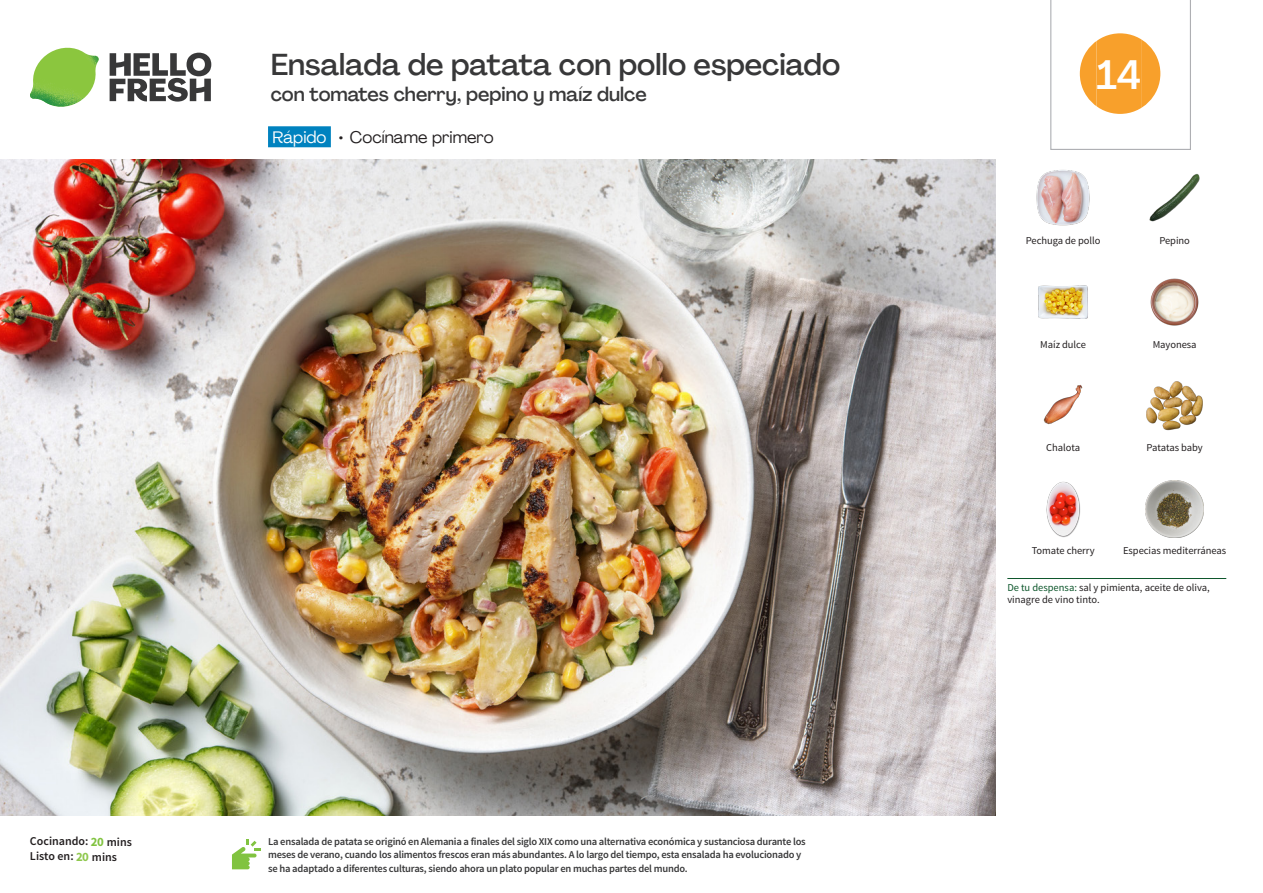
<style>
.page{position:relative;width:1263px;height:893px;background:#fff}
.page>*{position:absolute;margin:0;border:0;box-sizing:border-box;transform-origin:0 0}
._24_Recipe_Nr_Bag{font:500 40.5px "Agrandir";color:#fff}
._15_Titel_UK{font:500 30px "Agrandir";color:#383839}
._15_Titel_UK-2{font:500 19.5px "Agrandir";color:#383839}
._02_Box_Type{font:16.5px "Agrandir";color:#231f20}
._04_Intro{font:600 12px "Source Sans Pro";color:#231f20}
._14_Allergene_Text_7pt{font:600 10.5px/13.5px "Source Sans Pro";letter-spacing:-.02em;color:#383839}
._18_FRONT_ingredients_UK{font:10.5px/12px "Source Sans Pro";letter-spacing:-.005em;color:#231f20}
.s1{color:#fff}
.s2{font-weight:700;font-size:12.75px;color:#81c340}
.s3{font-weight:700;font-size:12.75px;color:#8fc84e}
.s4{color:#0e572c}
</style>
<div class="page">
<svg style="left:110px;top:53px;width:101px;height:49px"></svg>
<img style="left:30px;top:48px;width:69px;height:59px">
<div style="left:268px;top:126px;width:63px;height:21px;background:#0082bf"></div>
<img style="left:0;top:159px;width:995px;height:657px">
<hr style="left:1007px;top:578px;width:219px;height:1px;background:#0e572c">
<svg style="left:232px;top:839px;width:28px;height:30px"></svg>
<img style="left:1036px;top:170px;width:54px;height:56px">
<img style="left:1149px;top:173px;width:51px;height:49px">
<img style="left:1150px;top:278px;width:49px;height:48px">
<img style="left:1038px;top:285px;width:50px;height:34px">
<img style="left:1146px;top:381px;width:57px;height:50px">
<img style="left:1043px;top:385px;width:40px;height:40px">
<img style="left:1146px;top:481px;width:57px;height:56px">
<img style="left:1046px;top:481px;width:35px;height:57px">
<svg style="left:1050px;top:0;width:141px;height:150px"></svg>
<p class="_15_Titel_UK" style="left:271px;top:46px;width:571px">Ensalada de patata con pollo especiado</p>
<p class="_15_Titel_UK-2" style="left:271px;top:82px;width:378px">con tomates cherry, pepino y maíz dulce</p>
<p class="_02_Box_Type" style="left:272px;top:127px;width:223px"><span class="s1">Rápido</span> • Cocíname primero</p>
<p class="_04_Intro" style="left:30px;top:833px;width:103px">Cocinando: <span class="s2">20</span> mins</p>
<p class="_04_Intro" style="left:30px;top:848px;width:89px">Listo en: <span class="s3">20</span> mins</p>
<p class="_14_Allergene_Text_7pt" style="left:268px;top:835px;width:539px">La ensalada de patata se originó en Alemania a finales del siglo XIX como una alternativa económica y sustanciosa durante los meses de verano, cuando los alimentos frescos eran más abundantes. A lo largo del tiempo, esta ensalada ha evolucionado y se ha adaptado a diferentes culturas, siendo ahora un plato popular en muchas partes del mundo.</p>
<p class="_24_Recipe_Nr_Bag" style="left:1096px;top:50px;width:46px">14</p>
<p class="_18_FRONT_ingredients_UK" style="left:1026px;top:235px;width:76px">Pechuga de pollo</p>
<p class="_18_FRONT_ingredients_UK" style="left:1159px;top:235px;width:32px">Pepino</p>
<p class="_18_FRONT_ingredients_UK" style="left:1040px;top:339px;width:47px">Maíz dulce</p>
<p class="_18_FRONT_ingredients_UK" style="left:1153px;top:339px;width:45px">Mayonesa</p>
<p class="_18_FRONT_ingredients_UK" style="left:1046px;top:441px;width:35px">Chalota</p>
<p class="_18_FRONT_ingredients_UK" style="left:1146px;top:441px;width:58px">Patatas baby</p>
<p class="_18_FRONT_ingredients_UK" style="left:1032px;top:545px;width:64px">Tomate cherry</p>
<p class="_18_FRONT_ingredients_UK" style="left:1123px;top:545px;width:105px">Especias mediterráneas</p>
<p class="_18_FRONT_ingredients_UK" style="left:1007px;top:582px;width:204px"><span class="s4">De tu despensa:</span> sal y pimienta, aceite de oliva, vinagre de vino tinto.</p>
</div>
